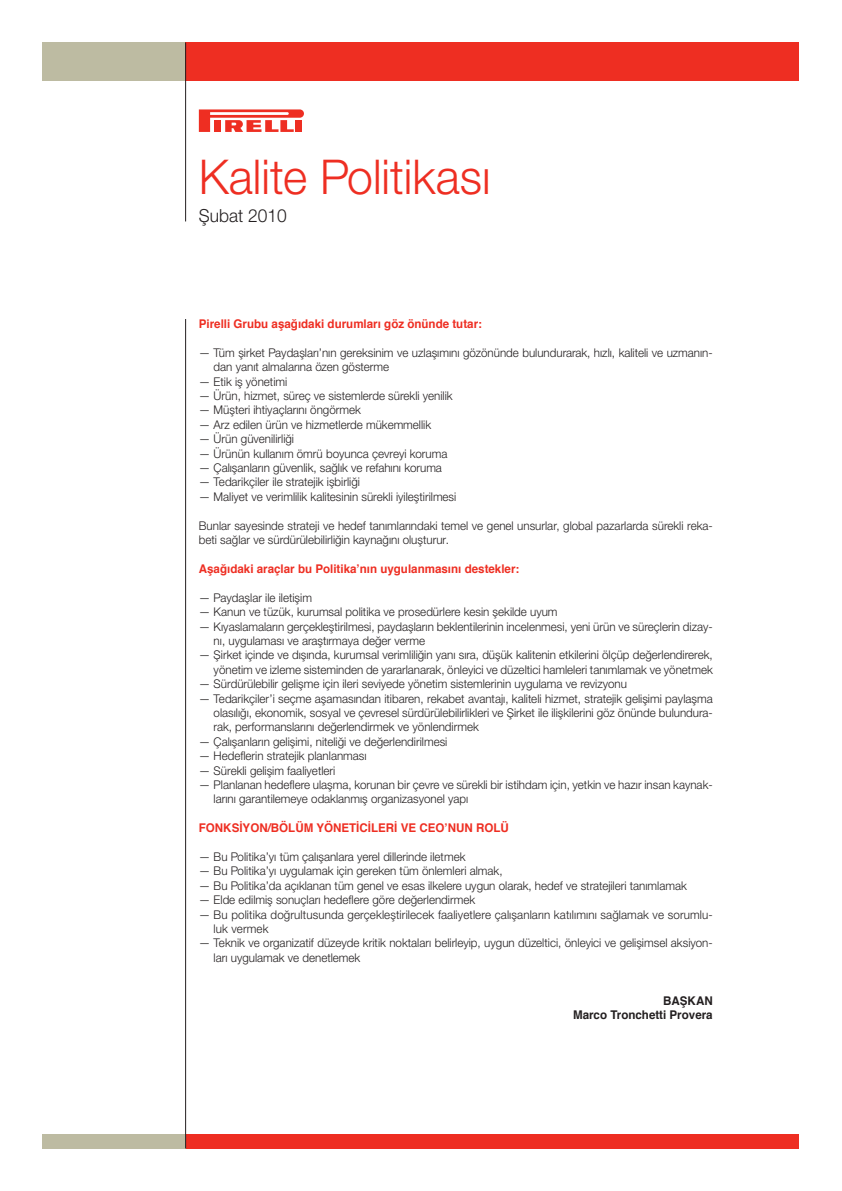
<style>
.page{position:relative;width:842px;height:1191px;background:#fff}
.page>*{position:absolute;margin:0;border:0;box-sizing:border-box;transform-origin:0 0}
.t1{font:300 48px "Helvetica Neue LTW1 G";color:#ee2e22}
.t2{font:300 18px "Helvetica Neue LTW1 G";color:#231f20}
.t3{font:300 12px/14.4px "Helvetica Neue LTW1 G";color:#231f20}
.t4{font:700 12px "Helvetica";color:#ee2e22}
.t5{font:700 12px "Helvetica";color:#231f20}
</style>
<div class="page">
<div style="left:185px;top:43px;width:614px;height:38px;background:#ee2e22"></div>
<div style="left:185px;top:1134px;width:614px;height:14px;background:#ee2e22"></div>
<div style="left:43px;top:43px;width:142px;height:38px;background:#bdbba2"></div>
<div style="left:43px;top:1134px;width:143px;height:14px;background:#bdbba2"></div>
<hr style="left:185px;top:43px;width:1px;height:178px;background:#231f20">
<hr style="left:185px;top:319px;width:1px;height:829px;background:#231f20">
<svg style="left:199px;top:109px;width:105px;height:23px"></svg>
<div style="left:214px;top:120px;width:7px;height:12px;background:#ee2e22"></div>
<div style="left:296px;top:120px;width:6px;height:12px;background:#ee2e22"></div>
<p class="t1" style="left:199px;top:148px;width:293px">Kalite Politikası</p>
<p class="t2" style="left:199px;top:204px;width:89px">Şubat 2010</p>
<p class="t4" style="left:199px;top:314px;width:285px">Pirelli Grubu aşağıdaki durumları göz önünde tutar:</p>
<p class="t3" style="left:214px;top:345px;width:501px;text-indent:-15px">— Tüm şirket Paydaşları’nın gereksinim ve uzlaşımını gözönünde bulundurarak, hızlı, kaliteli ve uzmanın&shy;dan yanıt almalarına özen gösterme</p>
<p class="t3" style="left:199px;top:374px;width:90px">— Etik iş yönetimi</p>
<p class="t3" style="left:199px;top:388px;width:255px">— Ürün, hizmet, süreç ve sistemlerde sürekli yenilik</p>
<p class="t3" style="left:199px;top:403px;width:164px">— Müşteri ihtiyaçlarını öngörmek</p>
<p class="t3" style="left:199px;top:417px;width:234px">— Arz edilen ürün ve hizmetlerde mükemmellik</p>
<p class="t3" style="left:199px;top:432px;width:97px">— Ürün güvenilirliği</p>
<p class="t3" style="left:199px;top:446px;width:250px">— Ürünün kullanım ömrü boyunca çevreyi koruma</p>
<p class="t3" style="left:199px;top:460px;width:245px">— Çalışanların güvenlik, sağlık ve refahını koruma</p>
<p class="t3" style="left:199px;top:475px;width:163px">— Tedarikçiler ile stratejik işbirliği</p>
<p class="t3" style="left:199px;top:489px;width:259px">— Maliyet ve verimlilik kalitesinin sürekli iyileştirilmesi</p>
<p class="t3" style="left:199px;top:518px;width:515px">Bunlar sayesinde strateji ve hedef tanımlarındaki temel ve genel unsurlar, global pazarlarda sürekli reka&shy;beti sağlar ve sürdürülebilirliğin kaynağını oluşturur.</p>
<p class="t4" style="left:199px;top:559px;width:322px">Aşağıdaki araçlar bu Politika’nın uygulanmasını destekler:</p>
<p class="t3" style="left:199px;top:590px;width:115px">— Paydaşlar ile iletişim</p>
<p class="t3" style="left:199px;top:604px;width:360px">— Kanun ve tüzük, kurumsal politika ve prosedürlere kesin şekilde uyum</p>
<p class="t3" style="left:214px;top:619px;width:501px;text-indent:-15px">— Kıyaslamaların gerçekleştirilmesi, paydaşların beklentilerinin incelenmesi, yeni ürün ve süreçlerin dizay&shy;nı, uygulaması ve araştırmaya değer verme</p>
<p class="t3" style="left:199px;top:648px;width:515px;text-align:right">— Şirket içinde ve dışında, kurumsal verimliliğin yanı sıra, düşük kalitenin etkilerini ölçüp değerlendirerek, yönetim ve izleme sisteminden de yararlanarak, önleyici ve düzeltici hamleleri tanımlamak ve yönetmek</p>
<p class="t3" style="left:199px;top:676px;width:430px">— Sürdürülebilir gelişme için ileri seviyede yönetim sistemlerinin uygulama ve revizyonu</p>
<p class="t3" style="left:214px;top:691px;width:501px;text-align:justify;text-indent:-15px">— Tedarikçiler’i seçme aşamasından itibaren, rekabet avantajı, kaliteli hizmet, stratejik gelişimi paylaşma olasılığı, ekonomik, sosyal ve çevresel sürdürülebilirlikleri ve Şirket ile ilişkilerini göz önünde bulundura&shy;rak, performanslarını değerlendirmek ve yönlendirmek</p>
<p class="t3" style="left:199px;top:734px;width:250px">— Çalışanların gelişimi, niteliği ve değerlendirilmesi</p>
<p class="t3" style="left:199px;top:748px;width:169px">— Hedeflerin stratejik planlanması</p>
<p class="t3" style="left:199px;top:763px;width:138px">— Sürekli gelişim faaliyetleri</p>
<p class="t3" style="left:214px;top:777px;width:501px;text-indent:-15px">— Planlanan hedeflere ulaşma, korunan bir çevre ve sürekli bir istihdam için, yetkin ve hazır insan kaynak&shy;larını garantilemeye odaklanmış organizasyonel yapı</p>
<p class="t4" style="left:199px;top:818px;width:311px">FONKSİYON/BÖLÜM YÖNETİCİLERİ VE CEO’NUN ROLÜ</p>
<p class="t3" style="left:199px;top:849px;width:268px">— Bu Politika’yı tüm çalışanlara yerel dillerinde iletmek</p>
<p class="t3" style="left:199px;top:864px;width:305px">— Bu Politika’yı uygulamak için gereken tüm önlemleri almak,</p>
<p class="t3" style="left:199px;top:878px;width:489px">— Bu Politika’da açıklanan tüm genel ve esas ilkelere uygun olarak, hedef ve stratejileri tanımlamak</p>
<p class="t3" style="left:199px;top:892px;width:278px">— Elde edilmiş sonuçları hedeflere göre değerlendirmek</p>
<p class="t3" style="left:214px;top:907px;width:501px;text-indent:-15px">— Bu politika doğrultusunda gerçekleştirilecek faaliyetlere çalışanların katılımını sağlamak ve sorumlu&shy;luk vermek</p>
<p class="t3" style="left:214px;top:936px;width:501px;text-indent:-15px">— Teknik ve organizatif düzeyde kritik noktaları belirleyip, uygun düzeltici, önleyici ve gelişimsel aksiyon&shy;ları uygulamak ve denetlemek</p>
<p class="t5" style="left:663px;top:991px;width:51px">BAŞKAN</p>
<p class="t5" style="left:573px;top:1005px;width:141px">Marco Tronchetti Provera</p>
</div>
